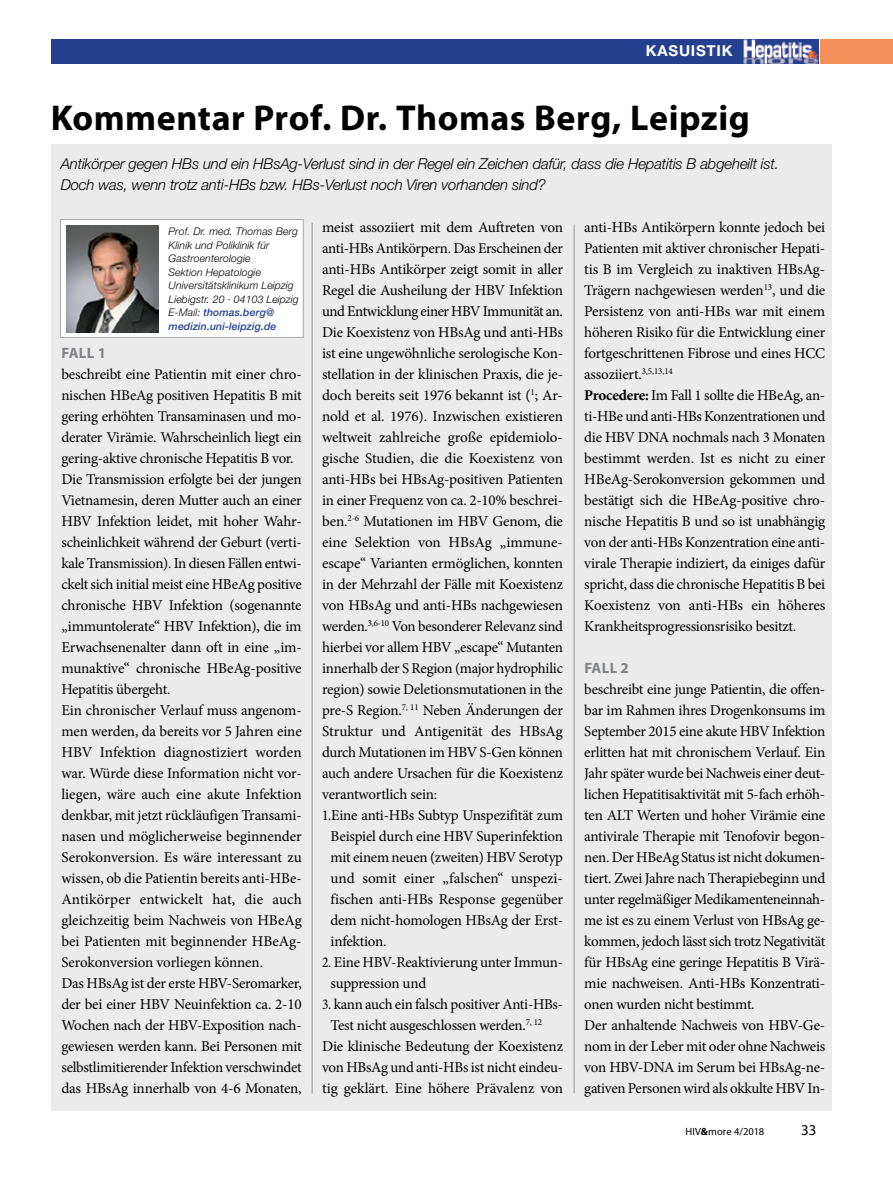
<style>
.page{position:relative;width:893px;height:1191px;background:#fff}
.page>*{position:absolute;margin:0;border:0;box-sizing:border-box;transform-origin:0 0}
.t1{font:700 36px "Myriad Pro";letter-spacing:.015em;color:#000}
.t2{font:15px/21px "Minion Pro";letter-spacing:-.015em;color:#000}
.t3{font:italic 300 15px/21px "Helvetica Neue";letter-spacing:-.015em;color:#000}
.t4{font:15px/21px "Minion Pro";letter-spacing:-.015em;color:#000;scale:.9 1}
.t5{font:15px "Minion Pro";letter-spacing:-.015em;color:#000;scale:.89 1}
.t6{font:700 15px "Helvetica Neue";letter-spacing:.05em;color:#fff}
.t7{font:700 15px "Myriad Pro";letter-spacing:.02em;color:#808285}
.t8{font:15px "Myriad Pro";color:#000}
.t9{font:italic 300 10.5px/13.5px "Helvetica Neue";letter-spacing:.01em;color:#000}
.t10{font:10.5px "Myriad Pro";letter-spacing:.01em;color:#000}
.s1{font-weight:500;color:#25408f}
.s2{font-weight:700}
</style>
<div class="page">
<div style="left:51px;top:39px;width:690px;height:25px;background:#25408f"></div>
<div style="left:821px;top:39px;width:72px;height:25px;background:#f6905a"></div>
<img style="left:743px;top:39px;width:75px;height:25px">
<div style="left:51px;top:144px;width:780px;height:966px;background:#ebebec"></div>
<div style="left:60px;top:219px;width:244px;height:119px;background:#fff;border:1px solid #a7a9ac"></div>
<hr style="left:574px;top:225px;width:1px;height:868px;background:#939598">
<hr style="left:312px;top:223px;width:1px;height:870px;background:#939598">
<img style="left:66px;top:225px;width:92px;height:107px">
<p class="t6" style="left:659px;top:40px;width:75px">AKTUELL</p>
<p class="t6" style="left:646px;top:41px;width:88px">K SUISTIK</p>
<h1 class="t1" style="left:51px;top:94px;width:701px">Kommentar Prof. Dr. Thomas Berg, Leipzig</h1>
<p class="t3" style="left:61px;top:153px;width:720px">Antikörper gegen HBs und ein HBsAg-Verlust sind in der Regel ein Zeichen dafür, dass die Hepatitis B abgeheilt ist.<br>Doch was, wenn trotz anti-HBs bzw. HBs-Verlust noch Viren vorhanden sind?</p>
<p class="t9" style="left:169px;top:224px;width:131px">Prof. Dr. med. Thomas Berg<br>Klinik und Poliklinik für<br>Gastroenterologie<br>Sektion Hepatologie<br>Universitätsklinikum Leipzig<br>Liebigstr. 20 · 04103 Leipzig<br>E-Mail: <span class="s1">thomas.berg@ medizin.uni-leipzig.de</span></p>
<p class="t7" style="left:62px;top:343px;width:46px">FALL 1</p>
<p class="t2" style="left:61px;top:364px;width:242px">beschreibt eine Patientin mit einer chro&shy;nischen HBeAg positiven Hepatitis B mit gering erhöhten Transaminasen und mo&shy;derater Virämie. Wahrscheinlich liegt ein gering-aktive chronische Hepatitis B vor.<br>Die Transmission erfolgte bei der jungen Vietnamesin, deren Mutter auch an einer HBV Infektion leidet, mit hoher Wahr&shy;scheinlichkeit während der Geburt (verti&shy;kale Transmission). In diesen Fällen entwi&shy;ckelt sich initial meist eine HBeAg positive chronische HBV Infektion (sogenannte „immuntolerate“ HBV Infektion), die im Erwachsenenalter dann oft in eine „im&shy;munaktive“ chronische HBeAg-positive Hepatitis übergeht.<br>Ein chronischer Verlauf muss angenom&shy;men werden, da bereits vor 5 Jahren eine HBV Infektion diagnostiziert worden war. Würde diese Information nicht vor&shy;liegen, wäre auch eine akute Infektion denkbar, mit jetzt rückläufigen Transami&shy;nasen und möglicherweise beginnender Serokonversion. Es wäre interessant zu wissen, ob die Patientin bereits anti-HBe-Antikörper entwickelt hat, die auch gleichzeitig beim Nachweis von HBeAg bei Patienten mit beginnender HBeAg-Serokonversion vorliegen können.<br>Das HBsAg ist der erste HBV-Seromarker, der bei einer HBV Neuinfektion ca. 2-10<br>Wochen nach der HBV-Exposition nach&shy;gewiesen werden kann. Bei Personen mit selbstlimitierender Infektion verschwindet das HBsAg innerhalb von 4-6 Monaten,</p>
<p class="t2" style="left:322px;top:217px;width:242px">meist assoziiert mit dem Auftreten von</p>
<p class="t2" style="left:322px;top:238px;width:242px">anti-HBs Antikörpern. Das Erscheinen der</p>
<p class="t2" style="left:322px;top:259px;width:242px">anti-HBs Antikörper zeigt somit in aller</p>
<p class="t2" style="left:322px;top:280px;width:243px">Regel die Ausheilung der HBV Infektion</p>
<p class="t2" style="left:322px;top:301px;width:242px">und Entwicklung einer HBV Immunität an.</p>
<p class="t2" style="left:322px;top:322px;width:242px">Die Koexistenz von HBsAg und anti-HBs</p>
<p class="t2" style="left:322px;top:343px;width:242px">ist eine ungewöhnliche serologische Kon-</p>
<p class="t2" style="left:322px;top:364px;width:242px">stellation in der klinischen Praxis, die je-</p>
<p class="t2" style="left:322px;top:385px;width:242px">doch bereits seit 1976 bekannt ist (<sup>1</sup>; Ar-</p>
<p class="t2" style="left:322px;top:406px;width:242px">nold et al. 1976). Inzwischen existieren</p>
<p class="t2" style="left:322px;top:427px;width:242px">weltweit zahlreiche große epidemiolo-</p>
<p class="t2" style="left:322px;top:448px;width:242px">gische Studien, die die Koexistenz von</p>
<p class="t2" style="left:322px;top:469px;width:242px">anti-HBs bei HBsAg-positiven Patienten</p>
<p class="t2" style="left:322px;top:490px;width:242px">in einer Frequenz von ca. 2-10% beschrei-</p>
<p class="t2" style="left:322px;top:511px;width:242px">ben.<sup>2-6</sup> Mutationen im HBV Genom, die</p>
<p class="t2" style="left:322px;top:532px;width:242px">eine Selektion von HBsAg „immune-</p>
<p class="t2" style="left:322px;top:553px;width:242px">escape“ Varianten ermöglichen, konnten</p>
<p class="t2" style="left:322px;top:574px;width:242px">in der Mehrzahl der Fälle mit Koexistenz</p>
<p class="t2" style="left:322px;top:595px;width:242px">von HBsAg und anti-HBs nachgewiesen</p>
<p class="t2" style="left:322px;top:616px;width:242px">werden.<sup>3,6-10</sup> Von besonderer Relevanz sind</p>
<p class="t2" style="left:322px;top:637px;width:243px">hierbei vor allem HBV „escape“ Mutanten</p>
<p class="t2" style="left:322px;top:658px;width:242px">innerhalb der S Region (major hydrophilic</p>
<p class="t2" style="left:322px;top:679px;width:242px">region) sowie Deletionsmutationen in the</p>
<p class="t2" style="left:322px;top:700px;width:242px">pre-S Region.<sup>7,</sup> <sup>11</sup> Neben Änderungen der</p>
<p class="t2" style="left:322px;top:721px;width:242px">Struktur und Antigenität des HBsAg</p>
<p class="t2" style="left:322px;top:742px;width:242px">durch Mutationen im HBV S-Gen können</p>
<p class="t2" style="left:322px;top:763px;width:242px">auch andere Ursachen für die Koexistenz</p>
<p class="t2" style="left:322px;top:784px;width:117px">verantwortlich sein:</p>
<p class="t4" style="left:322px;top:805px;width:269px">1.Eine anti-HBs Subtyp Unspezifität zum</p>
<p class="t2" style="left:331px;top:826px;width:234px">Beispiel durch eine HBV Superinfektion</p>
<p class="t2" style="left:331px;top:847px;width:234px">mit einem neuen (zweiten) HBV Serotyp</p>
<p class="t2" style="left:331px;top:868px;width:234px">und somit einer „falschen“ unspezi-</p>
<p class="t2" style="left:331px;top:889px;width:234px">fischen anti-HBs Response gegenüber</p>
<p class="t2" style="left:331px;top:910px;width:234px">dem nicht-homologen HBsAg der Erst-</p>
<p class="t2" style="left:331px;top:931px;width:58px">infektion.</p>
<p class="t4" style="left:331px;top:952px;width:260px;text-indent:-9px">2. Eine HBV-Reaktivierung unter Immun&shy;suppression und</p>
<p class="t5" style="left:322px;top:994px;width:272px">3. kann auch ein falsch positiver Anti-HBs-</p>
<p class="t2" style="left:331px;top:1015px;width:213px">Test nicht ausgeschlossen werden.<sup>7,</sup> <sup>12</sup></p>
<p class="t2" style="left:322px;top:1036px;width:242px">Die klinische Bedeutung der Koexistenz</p>
<p class="t2" style="left:322px;top:1057px;width:242px">von HBsAg und anti-HBs ist nicht eindeu-</p>
<p class="t2" style="left:322px;top:1078px;width:243px">tig geklärt. Eine höhere Prävalenz von</p>
<p class="t2" style="left:584px;top:217px;width:243px">anti-HBs Antikörpern konnte jedoch bei Patienten mit aktiver chronischer Hepati&shy;tis B im Vergleich zu inaktiven HBsAg-Trägern nachgewiesen werden<sup>13</sup>, und die Persistenz von anti-HBs war mit einem höheren Risiko für die Entwicklung einer fortgeschrittenen Fibrose und eines HCC assoziiert.<sup>3,5,13,14<br></sup><span class="s2">Procedere:</span> Im Fall 1 sollte die HBeAg, an&shy;ti-HBe und anti-HBs Konzentrationen und die HBV DNA nochmals nach 3 Monaten bestimmt werden. Ist es nicht zu einer HBeAg-Serokonversion gekommen und bestätigt sich die HBeAg-positive chro&shy;nische Hepatitis B und so ist unabhängig von der anti-HBs Konzentration eine anti&shy;virale Therapie indiziert, da einiges dafür spricht, dass die chronische Hepatitis B bei Koexistenz von anti-HBs ein höheres Krankheitsprogressionsrisiko besitzt.</p>
<p class="t7" style="left:584px;top:658px;width:46px">FALL 2</p>
<p class="t2" style="left:584px;top:679px;width:243px">beschreibt eine junge Patientin, die offen&shy;bar im Rahmen ihres Drogenkonsums im September 2015 eine akute HBV Infektion erlitten hat mit chronischem Verlauf. Ein Jahr später wurde bei Nachweis einer deut&shy;lichen Hepatitisaktivität mit 5-fach erhöh&shy;ten ALT Werten und hoher Virämie eine antivirale Therapie mit Tenofovir begon&shy;nen. Der HBeAg Status ist nicht dokumen&shy;tiert. Zwei Jahre nach Therapiebeginn und unter regelmäßiger Medikamenteneinnah&shy;me ist es zu einem Verlust von HBsAg ge&shy;kommen, jedoch lässt sich trotz Negativität für HBsAg eine geringe Hepatitis B Virä&shy;mie nachweisen. Anti-HBs Konzentrati&shy;onen wurden nicht bestimmt.<br>Der anhaltende Nachweis von HBV-Ge&shy;nom in der Leber mit oder ohne Nachweis von HBV-DNA im Serum bei HBsAg-ne&shy;gativen Personen wird als okkulte HBV In-</p>
<p class="t10" style="left:685px;top:1125px;width:80px">HIV<span class="s2">&amp;</span>more 4/2018</p>
<p class="t8" style="left:801px;top:1120px;width:17px">33</p>
</div>
